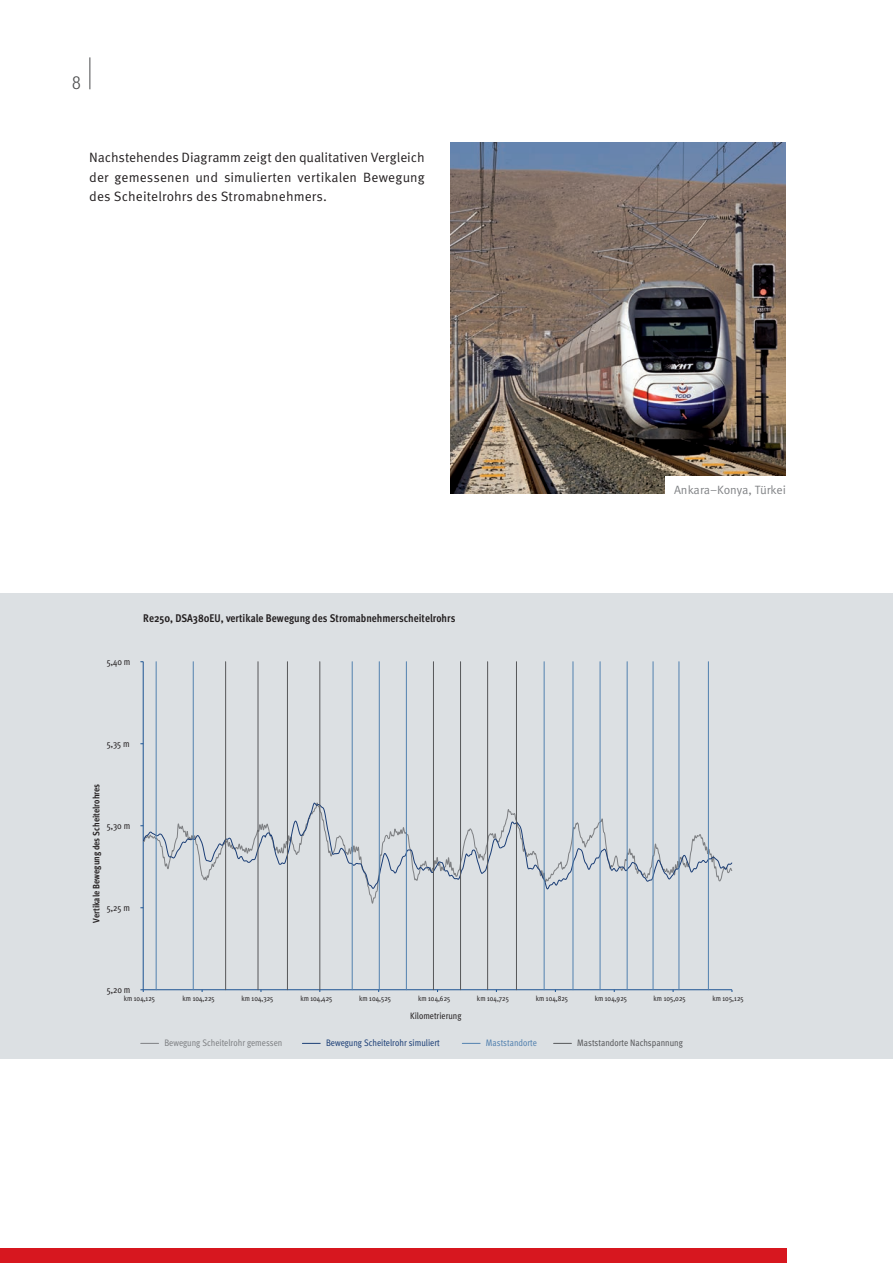
<style>
.page{position:relative;width:893px;height:1263px;background:#fff}
.page>*{position:absolute;margin:0;border:0;box-sizing:border-box;transform-origin:0 0}
.t1{font:300 condensed 18px "Helvetica Neue LT Std";color:#4b4c4d}
.t2{font:13.5px/19.5px "Meta Pro";letter-spacing:.005em;color:#231f20;text-align:justify}
.t3{font:12px "Meta Pro";color:#808285}
.t4{font:700 11.1px "Meta Cond";color:#231f20}
.t5{font:9.45px "Meta Cond";color:#1b3e76}
.t6{font:9.45px "Meta Cond";color:#7e8083}
.t7{font:9.45px "Meta Cond";color:#565759}
.t8{font:9.45px "Meta Cond";color:#5281af}
.t9{font:9.3px "Meta Cond";color:#231f20}
.t10{font:700 9.3px "Meta Cond";color:#231f20}
.t11{font:7.35px "Meta Cond";letter-spacing:.005em;color:#231f20}
</style>
<div class="page">
<div style="left:0;top:1248px;width:787px;height:15px;background:#d7171f"></div>
<hr style="left:89px;top:57px;width:1px;height:32px;background:#4b4c4d">
<div style="left:0;top:593px;width:893px;height:466px;background:#dce0e3"></div>
<img style="left:450px;top:143px;width:336px;height:351px">
<hr style="left:143px;top:662px;width:1px;height:328px;background:#1c5392">
<hr style="left:143px;top:989px;width:589px;height:1px;background:#1c5392">
<svg style="left:143px;top:890px;width:565px;height:14px"></svg>
<svg style="left:143px;top:802px;width:589px;height:88px"></svg>
<hr style="left:156px;top:662px;width:1px;height:328px;background:#5281af">
<hr style="left:193px;top:662px;width:1px;height:328px;background:#5281af">
<hr style="left:352px;top:662px;width:1px;height:328px;background:#5281af">
<hr style="left:379px;top:662px;width:1px;height:328px;background:#5281af">
<hr style="left:406px;top:662px;width:1px;height:328px;background:#5281af">
<hr style="left:544px;top:662px;width:1px;height:328px;background:#5281af">
<hr style="left:572px;top:662px;width:1px;height:328px;background:#5281af">
<hr style="left:600px;top:662px;width:1px;height:328px;background:#5281af">
<hr style="left:627px;top:662px;width:1px;height:328px;background:#5281af">
<hr style="left:653px;top:662px;width:1px;height:328px;background:#5281af">
<hr style="left:678px;top:662px;width:1px;height:328px;background:#5281af">
<hr style="left:708px;top:662px;width:1px;height:328px;background:#5281af">
<hr style="left:225px;top:662px;width:1px;height:328px;background:#565759">
<hr style="left:258px;top:662px;width:1px;height:328px;background:#565759">
<hr style="left:287px;top:662px;width:1px;height:328px;background:#565759">
<hr style="left:319px;top:662px;width:1px;height:328px;background:#565759">
<hr style="left:433px;top:662px;width:1px;height:328px;background:#565759">
<hr style="left:460px;top:662px;width:1px;height:328px;background:#565759">
<hr style="left:487px;top:662px;width:1px;height:328px;background:#565759">
<hr style="left:516px;top:662px;width:1px;height:328px;background:#565759">
<svg style="left:141px;top:1043px;width:18px;height:1px"></svg>
<svg style="left:302px;top:1043px;width:18px;height:1px"></svg>
<svg style="left:462px;top:1043px;width:18px;height:1px"></svg>
<svg style="left:554px;top:1043px;width:17px;height:1px"></svg>
<div style="left:665px;top:476px;width:129px;height:26px;background:#fff"></div>
<h1 class="t1" style="left:72px;top:72px;width:10px">8</h1>
<p class="t2" style="left:89px;top:148px;width:337px">Nachstehendes Diagramm zeigt den qualitativen Vergleich der gemessenen und simulierten vertikalen Bewegung des Scheitelrohrs des Stromabnehmers.</p>
<p class="t4" style="left:143px;top:612px;width:314px">Re250, DSA380EU, vertikale Bewegung des Stromabnehmerscheitelrohrs</p>
<p class="t9" style="left:107px;top:656px;width:25px">5,40 m</p>
<p class="t9" style="left:107px;top:738px;width:24px">5,35 m</p>
<p class="t10" style="left:91px;top:923px;width:141px;rotate:-90deg">Vertikale Bewegung des Scheitelrohres</p>
<p class="t9" style="left:107px;top:820px;width:25px">5,30 m</p>
<p class="t9" style="left:107px;top:902px;width:25px">5,25 m</p>
<p class="t3" style="left:674px;top:482px;width:113px">Ankara–Konya, Türkei</p>
<p class="t9" style="left:107px;top:984px;width:25px">5,20 m</p>
<p class="t11" style="left:124px;top:994px;width:33px">km 104,125</p>
<p class="t11" style="left:183px;top:994px;width:34px">km 104,225</p>
<p class="t11" style="left:241px;top:994px;width:33px">km 104,325</p>
<p class="t11" style="left:300px;top:994px;width:34px">km 104,425</p>
<p class="t11" style="left:359px;top:994px;width:33px">km 104,525</p>
<p class="t11" style="left:418px;top:994px;width:34px">km 104,625</p>
<p class="t11" style="left:477px;top:994px;width:33px">km 104,725</p>
<p class="t11" style="left:536px;top:994px;width:34px">km 104,825</p>
<p class="t11" style="left:595px;top:994px;width:34px">km 104,925</p>
<p class="t11" style="left:654px;top:994px;width:34px">km 105,025</p>
<p class="t11" style="left:712px;top:994px;width:33px">km 105,125</p>
<p class="t9" style="left:410px;top:1010px;width:53px">Kilometrierung</p>
<p class="t6" style="left:164px;top:1038px;width:119px">Bewegung Scheitelrohr gemessen</p>
<p class="t5" style="left:326px;top:1038px;width:115px">Bewegung Scheitelrohr simuliert</p>
<p class="t8" style="left:486px;top:1038px;width:53px">Maststandorte</p>
<p class="t7" style="left:577px;top:1038px;width:107px">Maststandorte Nachspannung</p>
</div>
